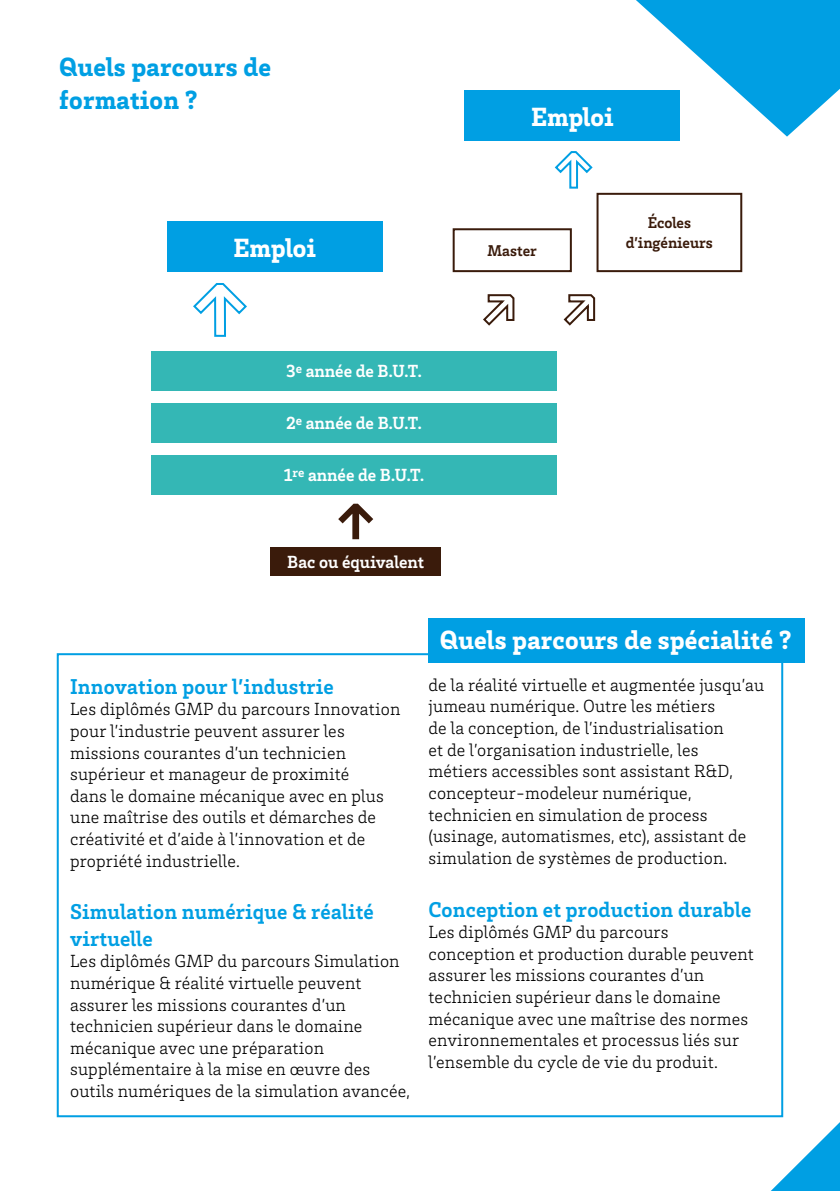
<style>
.page{position:relative;width:840px;height:1191px;background:#fff}
.page>*{position:absolute;margin:0;border:0;box-sizing:border-box;transform-origin:0 0}
.t1{font:900 27px "Brix Slab";letter-spacing:.01em;color:#fff}
.t2{font:900 27px/32.4px "Brix Slab";letter-spacing:.01em;color:#009fe3}
.t3{font:700 22px/26.4px "Brix Slab";letter-spacing:.01em;color:#009fe3}
.t4{font:300 18px/21.6px "Brix Slab";letter-spacing:.01em;color:#000}
.t5{font:700 18px "Brix Slab";color:#fff}
.t6{font:700 16px/20px "Brix Slab";color:#3a1b0b;text-align:center}
</style>
<div class="page">
<svg style="left:741px;top:941px;width:98px;height:250px"></svg>
<div style="left:58px;top:654px;width:723px;height:462px;background:#fff"></div>
<div style="left:428px;top:618px;width:376px;height:45px;background:#009fe3"></div>
<svg style="left:635px;top:0;width:204px;height:137px"></svg>
<div style="left:270px;top:547px;width:170px;height:29px;background:#3a1b0b"></div>
<div style="left:596px;top:193px;width:145px;height:79px;border:2px solid #3a1b0b"></div>
<div style="left:151px;top:403px;width:405px;height:39px;background:#34b7b5"></div>
<div style="left:151px;top:455px;width:405px;height:39px;background:#34b7b5"></div>
<svg style="left:338px;top:504px;width:35px;height:35px"></svg>
<svg style="left:193px;top:283px;width:54px;height:54px"></svg>
<svg style="left:483px;top:294px;width:32px;height:32px"></svg>
<svg style="left:563px;top:294px;width:32px;height:32px"></svg>
<div style="left:452px;top:228px;width:119px;height:44px;border:2px solid #3a1b0b"></div>
<svg style="left:554px;top:151px;width:39px;height:38px"></svg>
<div style="left:167px;top:222px;width:215px;height:50px;background:#009fe3"></div>
<div style="left:464px;top:91px;width:215px;height:50px;background:#009fe3"></div>
<div style="left:151px;top:351px;width:405px;height:40px;background:#34b7b5"></div>
<h1 class="t2" style="left:59px;top:50px;width:213px">Quels parcours de formation ?</h1>
<h1 class="t1" style="left:530px;top:99px;width:84px">Emploi</h1>
<h1 class="t1" style="left:233px;top:230px;width:84px">Emploi</h1>
<p class="t6" style="left:487px;top:240px;width:51px">Master</p>
<p class="t6" style="left:625px;top:212px;width:88px">Écoles d’ingénieurs</p>
<p class="t5" style="left:286px;top:359px;width:137px">3<sup>e</sup> année de B.U.T.</p>
<p class="t5" style="left:286px;top:411px;width:137px">2<sup>e</sup> année de B.U.T.</p>
<p class="t5" style="left:283px;top:463px;width:142px">1<sup>re</sup> année de B.U.T.</p>
<p class="t5" style="left:220px;top:462px;width:138px">Bac ou équivalent</p>
<p class="t5" style="left:287px;top:550px;width:138px">Bac ou équivalent</p>
<p class="t3" style="left:70px;top:672px;width:265px">Innovation pour l’industrie</p>
<p class="t4" style="left:70px;top:698px;width:331px">Les diplômés GMP du parcours Innovation pour l’industrie peuvent assurer les missions courantes d’un technicien supérieur et manageur de proximité<br>dans le domaine mécanique avec en plus une maîtrise des outils et démarches de créativité et d’aide à l’innovation et de propriété industrielle.</p>
<p class="t3" style="left:70px;top:897px;width:305px">Simulation numérique &amp; réalité virtuelle</p>
<p class="t4" style="left:70px;top:950px;width:341px">Les diplômés GMP du parcours Simulation numérique &amp; réalité virtuelle peuvent assurer les missions courantes d’un technicien supérieur dans le domaine mécanique avec une préparation supplémentaire à la mise en œuvre des outils numériques de la simulation avancée,</p>
<h1 class="t1" style="left:439px;top:622px;width:353px">Quels parcours de spécialité ?</h1>
<p class="t4" style="left:428px;top:673px;width:337px">de la réalité virtuelle et augmentée jusqu’au jumeau numérique. Outre les métiers<br>de la conception, de l’industrialisation<br>et de l’organisation industrielle, les<br>métiers accessibles sont assistant R&amp;D, concepteur-modeleur numérique, technicien en simulation de process (usinage, automatismes, etc), assistant de simulation de systèmes de production.</p>
<p class="t3" style="left:428px;top:895px;width:324px">Conception et production durable</p>
<p class="t4" style="left:428px;top:920px;width:327px">Les diplômés GMP du parcours conception et production durable peuvent assurer les missions courantes d’un technicien supérieur dans le domaine mécanique avec une maîtrise des normes environnementales et processus liés sur l’ensemble du cycle de vie du produit.</p>
</div>
